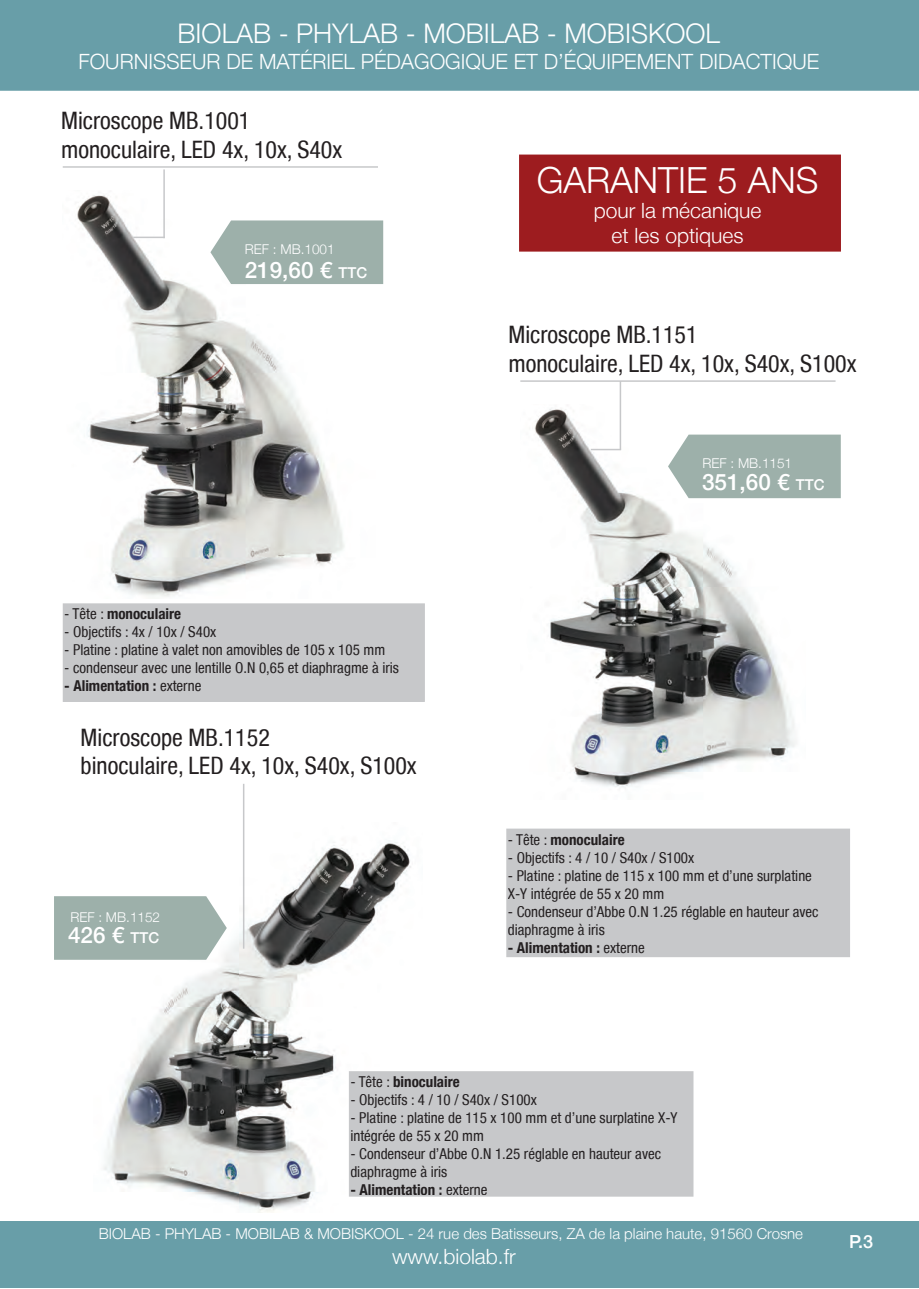
<style>
.page{position:relative;width:919px;height:1289px;background:#fff}
.page>*{position:absolute;margin:0;border:0;box-sizing:border-box;transform-origin:0 0}
.t1{font:300 36px "Helvetica Neue LT";color:#fff}
.t2{font:300 27px "Helvetica Neue LT";color:#fff}
.t3{font:condensed 24px/28.8px "Helvetica Neue LT";color:#231f20}
.t4{font:500 22.5px "Helvetica Neue LT";color:#fff}
.t5{font:300 21px/25.2px "Helvetica Neue LT";color:#fff;text-align:center}
.t6{font:500 18px "Helvetica Neue LT";color:#fff}
.t7{font:condensed 15px/18px "Helvetica Neue LT";color:#231f20}
.t8{font:700 condensed 15px "Helvetica Neue LT";color:#231f20}
.t9{font:300 15px "Helvetica Neue LT";color:#fff}
.t10{font:300 13.5px "Helvetica Neue LT";color:#fff}
.s1{font-size:15px}
.s2{font-weight:400}
</style>
<div class="page">
<div style="left:0;top:1220px;width:918px;height:67px;background:#689ea8"></div>
<div style="left:0;top:0;width:918px;height:91px;background:#689ea8"></div>
<img style="left:94px;top:822px;width:328px;height:390px">
<div style="left:507px;top:829px;width:342px;height:127px;background:#c7c8ca"></div>
<div style="left:506px;top:828px;width:344px;height:129px;border:2px solid #c7c8ca"></div>
<img style="left:534px;top:409px;width:271px;height:380px">
<hr style="left:520px;top:380px;width:315px;height:2px;background:#c7c8ca">
<hr style="left:619px;top:381px;width:2px;height:69px;background:#c7c8ca">
<hr style="left:590px;top:449px;width:31px;height:1px;background:#c7c8ca">
<svg style="left:668px;top:434px;width:172px;height:64px;background:#a4b5b0"></svg>
<div style="left:63px;top:604px;width:361px;height:97px;background:#c7c8ca"></div>
<div style="left:63px;top:603px;width:362px;height:99px;border:2px solid #c7c8ca"></div>
<img style="left:77px;top:195px;width:267px;height:402px">
<hr style="left:63px;top:166px;width:315px;height:2px;background:#c7c8ca">
<hr style="left:163px;top:169px;width:2px;height:69px;background:#c7c8ca">
<hr style="left:133px;top:236px;width:32px;height:2px;background:#c7c8ca">
<svg style="left:210px;top:220px;width:173px;height:64px;background:#a3b5af"></svg>
<hr style="left:243px;top:783px;width:1px;height:165px;background:#c7c8ca">
<div style="left:349px;top:1071px;width:343px;height:124px;background:#c7c8ca"></div>
<div style="left:349px;top:1071px;width:344px;height:125px;border:2px solid #c7c8ca"></div>
<svg style="left:54px;top:896px;width:173px;height:63px;background:#a3b4af"></svg>
<div style="left:519px;top:154px;width:321px;height:97px;background:#9d1c1f;border:4px solid #9d1c1f"></div>
<h2 class="t2" style="left:178px;top:17px;width:544px">BIOLAB - PHYLAB - MOBILAB - MOBISKOOL</h2>
<h3 class="t5" style="left:78px;top:48px;width:742px">FOURNISSEUR DE MATÉRIEL PÉDAGOGIQUE ET D’ÉQUIPEMENT DIDACTIQUE</h3>
<h3 class="t3" style="left:61px;top:106px;width:282px">Microscope MB.1001 monoculaire, LED 4x, 10x, S40x</h3>
<p class="t10" style="left:245px;top:241px;width:91px">REF : MB.1001</p>
<h3 class="t4" style="left:245px;top:256px;width:124px">219,60 € <span class="s1">TTC</span></h3>
<p class="t8" style="left:64px;top:605px;width:118px"><span class="s2">- Tête :</span> monoculaire</p>
<p class="t7" style="left:64px;top:623px;width:153px">- Objectifs : 4x / 10x / S40x</p>
<p class="t7" style="left:64px;top:641px;width:322px">- Platine : platine à valet non amovibles de 105 x 105 mm</p>
<p class="t7" style="left:64px;top:659px;width:336px">- condenseur avec une lentille O.N 0,65 et diaphragme à iris</p>
<p class="t8" style="left:64px;top:677px;width:139px">- Alimentation : <span class="s2">externe</span></p>
<h3 class="t3" style="left:81px;top:722px;width:337px">Microscope MB.1152<br>binoculaire, LED 4x, 10x, S40x, S100x</h3>
<p class="t10" style="left:70px;top:909px;width:91px">REF : MB.1152</p>
<h3 class="t4" style="left:68px;top:922px;width:93px">426 € <span class="s1">TTC</span></h3>
<h1 class="t1" style="left:536px;top:158px;width:283px">GARANTIE 5 ANS</h1>
<h3 class="t5" style="left:593px;top:198px;width:169px">pour la mécanique et les optiques</h3>
<h3 class="t3" style="left:508px;top:320px;width:349px">Microscope MB.1151<br>monoculaire, LED 4x, 10x, S40x, S100x</h3>
<p class="t10" style="left:702px;top:455px;width:91px">REF : MB.1151</p>
<h3 class="t4" style="left:702px;top:468px;width:124px">351,60 € <span class="s1">TTC</span></h3>
<p class="t8" style="left:507px;top:830px;width:118px"><span class="s2">- Tête :</span> monoculaire</p>
<p class="t7" style="left:507px;top:848px;width:188px">- Objectifs : 4 / 10 / S40x / S100x</p>
<p class="t7" style="left:507px;top:866px;width:305px">- Platine : platine de 115 x 100 mm et d’une surplatine<br>X-Y intégrée de 55 x 20 mm</p>
<p class="t7" style="left:507px;top:902px;width:312px">- Condenseur d’Abbe O.N 1.25 réglable en hauteur avec diaphragme à iris</p>
<p class="t8" style="left:507px;top:938px;width:139px">- Alimentation : <span class="s2">externe</span></p>
<p class="t8" style="left:350px;top:1072px;width:111px"><span class="s2">- Tête :</span> binoculaire</p>
<p class="t7" style="left:350px;top:1090px;width:188px">- Objectifs : 4 / 10 / S40x / S100x</p>
<p class="t7" style="left:350px;top:1108px;width:328px">- Platine : platine de 115 x 100 mm et d’une surplatine X-Y intégrée de 55 x 20 mm</p>
<p class="t7" style="left:350px;top:1144px;width:312px">- Condenseur d’Abbe O.N 1.25 réglable en hauteur avec diaphragme à iris</p>
<p class="t8" style="left:350px;top:1180px;width:139px">- Alimentation : <span class="s2">externe</span></p>
<p class="t9" style="left:99px;top:1224px;width:705px">BIOLAB - PHYLAB - MOBILAB &amp; MOBISKOOL - 24 rue des Batisseurs, ZA de la plaine haute, 91560 Crosne</p>
<h3 class="t5" style="left:392px;top:1243px;width:125px">www.biolab.fr</h3>
<p class="t6" style="left:849px;top:1230px;width:25px">P.3</p>
</div>
